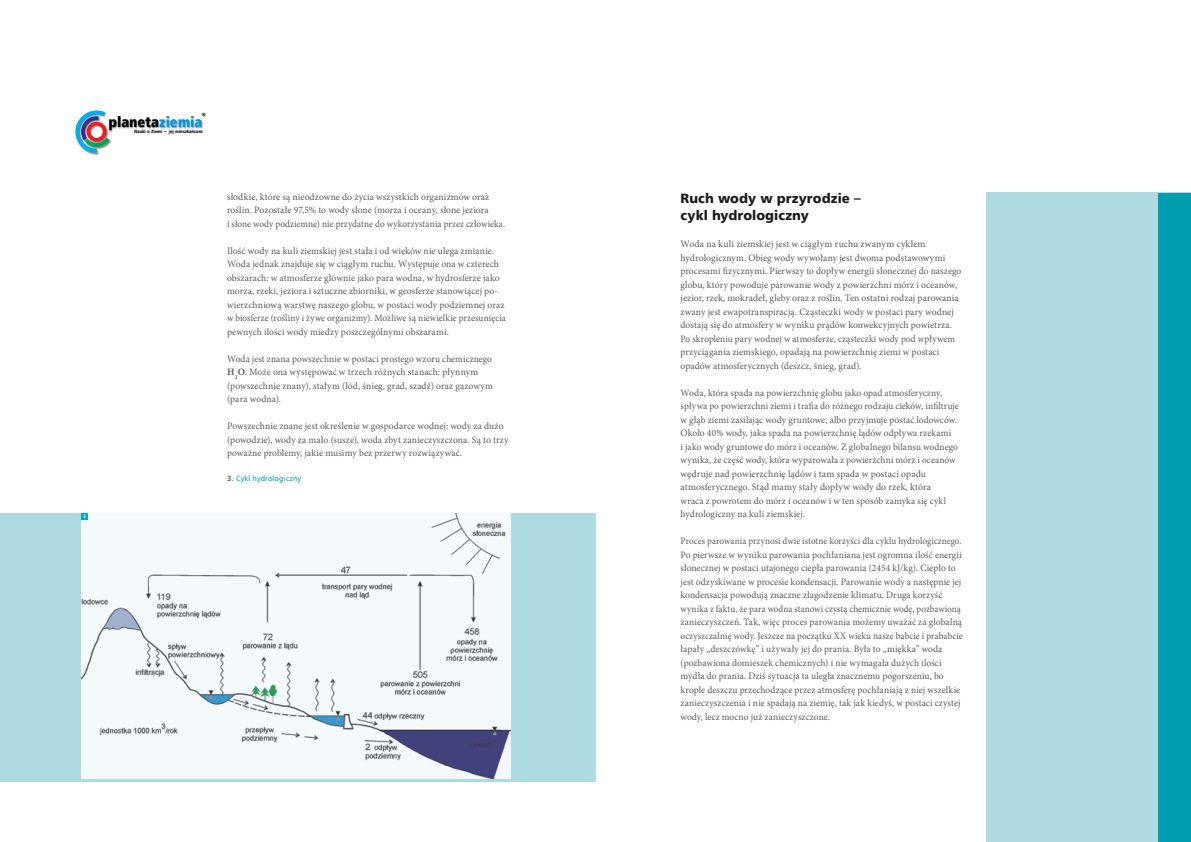
<style>
.page{position:relative;width:1191px;height:842px;background:#fff}
.page>*{position:absolute;margin:0;border:0;box-sizing:border-box;transform-origin:0 0}
.t1{font:14.7px "Humnst 777 X Blk Cn EU";letter-spacing:-.005em;color:#000}
.t2{font:13.5px/16.8px "Humnst 777 Blk EU";letter-spacing:.005em;color:#1a1a1a}
.t3{font:9.8px/13.5px "Minion Pro";letter-spacing:.005em;color:#58595b}
.t4{font:9.8px/13.5px "Minion Pro";letter-spacing:.005em;color:#58595b;scale:.93 1}
.t5{font:9.8px/13.5px "Minion Pro";letter-spacing:.005em;color:#58595b;scale:.96 1}
.t6{font:7.6px "Humnst 777 EU";letter-spacing:.02em;color:#009db1}
.t7{font:700 4.9px "Humnst 777 Cn EU";color:#fff}
.t8{font:700 4.5px "Humnst 777 Cn EU";letter-spacing:.02em;color:#000;scale:1.06 1}
.t9{font:4.5px "Humnst 777 X Blk Cn EU";color:#000}
.s1{color:#0097dc}
.s2{font-weight:700}
.s3{font-weight:700;color:#58595b}
</style>
<div class="page">
<div style="left:0;top:513px;width:595px;height:268px;background:#aedae2"></div>
<div style="left:986px;top:193px;width:205px;height:649px;background:#aedae2"></div>
<div style="left:75px;top:110px;width:42px;height:49px;background:#000;opacity:.46"></div>
<svg style="left:75px;top:111px;width:35px;height:42px"></svg>
<div style="left:109px;top:116px;width:119px;height:25px;background:#000;opacity:.37"></div>
<div style="left:135px;top:129px;width:96px;height:15px;background:#000;opacity:.34"></div>
<div style="left:202px;top:113px;width:16px;height:10px;background:#000;opacity:.34"></div>
<svg style="left:81px;top:513px;width:429px;height:265px;background:#e6ecef"></svg>
<div style="left:81px;top:513px;width:7px;height:7px;background:#00adbf"></div>
<div style="left:1158px;top:193px;width:33px;height:649px;background:#009db1"></div>
<p class="t7" style="left:83px;top:513px;width:4px">3</p>
<p class="t9" style="left:202px;top:112px;width:5px">®</p>
<h1 class="t1" style="left:109px;top:113px;width:95px">planeta<span class="s1">ziemia</span></h1>
<p class="t8" style="left:134px;top:128px;width:66px">Nauki o Ziemi − jej mieszkańcom</p>
<p class="t3" style="left:227px;top:190px;width:279px">słodkie, które są nieodzowne do życia wszystkich organizmów oraz roślin. Pozostałe 97,5% to wody słone (morza i oceany, słone jeziora<br>i słone wody podziemne) nie przydatne do wykorzystania przez człowieka.</p>
<p class="t3" style="left:227px;top:244px;width:280px">Ilość wody na kuli ziemskiej jest stała i od wieków nie ulega zmianie.<br>Woda jednak znajduje się w ciągłym ruchu. Występuje ona w czterech obszarach: w atmosferze głównie jako para wodna, w hydrosferze jako morza, rzeki, jeziora i sztuczne zbiorniki, w geosferze stanowiącej po&shy;wierzchniową warstwę naszego globu, w postaci wody podziemnej oraz w biosferze (rośliny i żywe organizmy). Możliwe są niewielkie przesunięcia pewnych ilości wody miedzy poszczególnymi obszarami.</p>
<p class="t5" style="left:227px;top:352px;width:278px">Woda jest znana powszechnie w postaci prostego wzoru chemicznego <span class="s2">H</span><sub>2</sub><span class="s2">O</span>. Może ona występować w trzech różnych stanach: płynnym (powszechnie znany), stałym (lód, śnieg, grad, szadź) oraz gazowym (para wodna).</p>
<p class="t3" style="left:227px;top:420px;width:283px">Powszechnie znane jest określenie w gospodarce wodnej: wody za dużo (powodzie), wody za mało (susze), woda zbyt zanieczyszczona. Są to trzy poważne problemy, jakie musimy bez przerwy rozwiązywać.</p>
<p class="t6" style="left:227px;top:474px;width:75px"><span class="s3">3.</span> Cykl hydrologiczny</p>
<h2 class="t2" style="left:680px;top:190px;width:182px">Ruch wody w przyrodzie – cykl hydrologiczny</h2>
<p class="t3" style="left:680px;top:237px;width:282px">Woda na kuli ziemskiej jest w ciągłym ruchu zwanym cyklem hydrologicznym. Obieg wody wywołany jest dwoma podstawowymi procesami fizycznymi. Pierwszy to dopływ energii słonecznej do naszego globu, który powoduje parowanie wody z powierzchni mórz i oceanów, jezior, rzek, mokradeł, gleby oraz z roślin. Ten ostatni rodzaj parowania zwany jest ewapotranspiracją. Cząsteczki wody w postaci pary wodnej dostają się do atmosfery w wyniku prądów konwekcyjnych powietrza.<br>Po skropleniu pary wodnej w atmosferze, cząsteczki wody pod wpływem przyciągania ziemskiego, opadają na powierzchnię ziemi w postaci opadów atmosferycznych (deszcz, śnieg, grad).</p>
<p class="t3" style="left:680px;top:386px;width:280px">Woda, która spada na powierzchnię globu jako opad atmosferyczny, spływa po powierzchni ziemi i trafia do różnego rodzaju cieków, infiltruje w głąb ziemi zasilając wody gruntowe, albo przyjmuje postać lodowców.<br>Około 40% wody, jaka spada na powierzchnię lądów odpływa rzekami<br>i jako wody gruntowe do mórz i oceanów. Z globalnego bilansu wodnego wynika, że część wody, która wyparowała z powierzchni mórz i oceanów wędruje nad powierzchnię lądów i tam spada w postaci opadu atmosferycznego. Stąd mamy stały dopływ wody do rzek, która<br>wraca z powrotem do mórz i oceanów i w ten sposób zamyka się cykl hydrologiczny na kuli ziemskiej.</p>
<p class="t4" style="left:680px;top:534px;width:305px">Proces parowania przynosi dwie istotne korzyści dla cyklu hydrologicznego.<br>Po pierwsze w wyniku parowania pochłaniana jest ogromna ilość energii słonecznej w postaci utajonego ciepła parowania (2454 kJ/kg). Ciepło to jest odzyskiwane w procesie kondensacji. Parowanie wody a następnie jej kondensacja powodują znaczne złagodzenie klimatu. Druga korzyść wynika z faktu, że para wodna stanowi czystą chemicznie wodę, pozbawioną zanieczyszczeń. Tak, więc proces parowania możemy uważać za globalną oczyszczalnię wody. Jeszcze na początku XX wieku nasze babcie i prababcie łapały „deszczówkę” i używały jej do prania. Była to „miękka” woda (pozbawiona domieszek chemicznych) i nie wymagała dużych ilości mydła do prania. Dziś sytuacja ta uległa znacznemu pogorszeniu, bo krople deszczu przechodzące przez atmosferę pochłaniają z niej wszelkie zanieczyszczenia i nie spadają na ziemię, tak jak kiedyś, w postaci czystej wody, lecz mocno już zanieczyszczone.</p>
</div>
